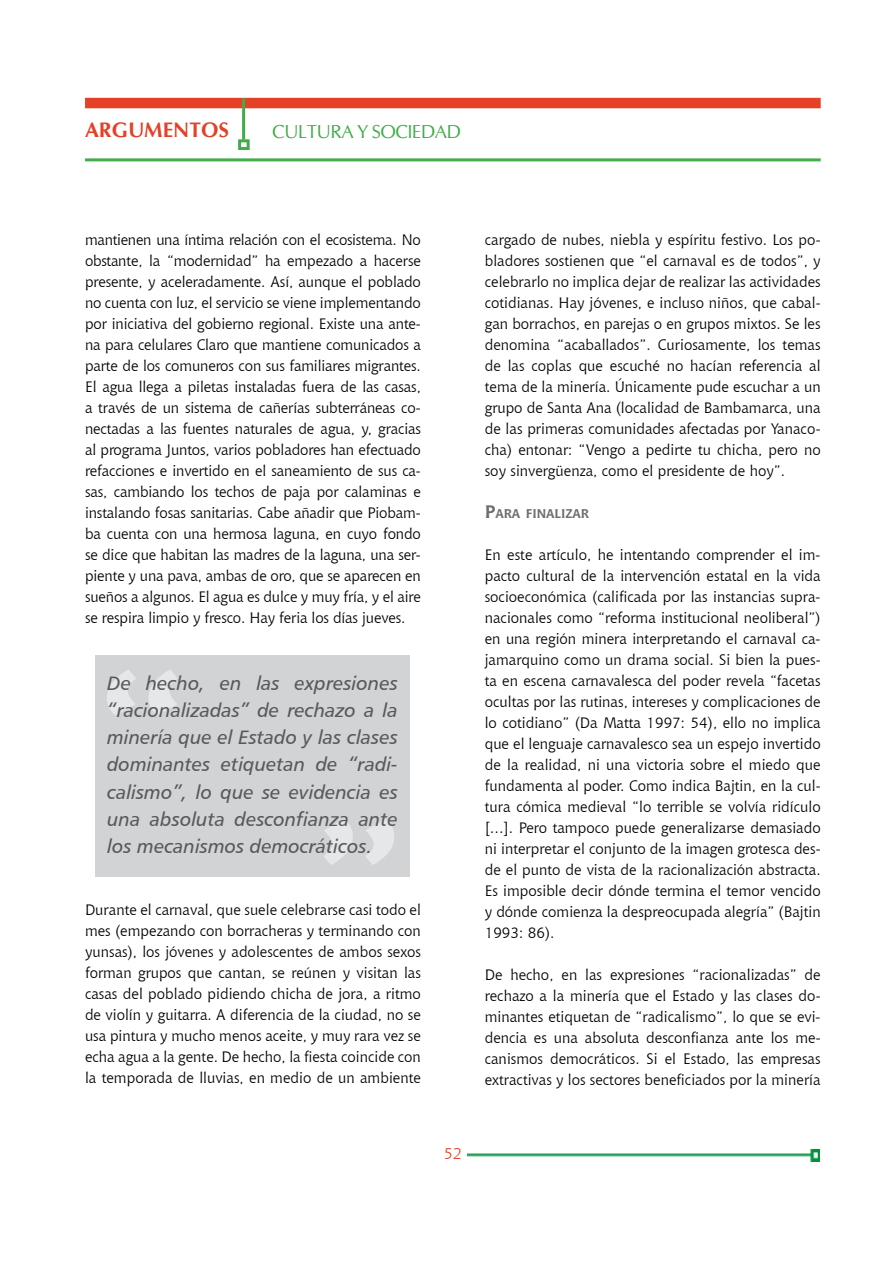
<style>
.page{position:relative;width:893px;height:1263px;background:#fff}
.page>*{position:absolute;margin:0;border:0;box-sizing:border-box;transform-origin:0 0}
.t1{font:229.95px "Chianti BT";color:#e6e7e8}
.t2{font:700 21px "CG Omega";color:#e44126}
.t3{font:19.5px/27px "Humanist 777 BT Italic B";color:#58595b;text-align:justify}
.t4{font:18.75px "CG Omega";letter-spacing:-.03em;color:#41ad49}
.t5{font:15.75px "Chianti BT";color:#e44126}
.t6{font:15px/21px "Chianti BT";color:#000;text-align:justify}
.t7{font:700 12.6px "Chianti BT";color:#6d6e71}
.s1{font-size:18px}
</style>
<div class="page">
<img style="left:467px;top:1150px;width:353px;height:12px">
<div style="left:85px;top:98px;width:736px;height:10px;background:#e44126"></div>
<hr style="left:242px;top:98px;width:3px;height:42px;background:#41ad49">
<div style="left:238px;top:139px;width:12px;height:11px;border:3px solid #41ad49"></div>
<hr style="left:85px;top:158px;width:736px;height:3px;background:#41ad49">
<div style="left:95px;top:655px;width:315px;height:221px;background:#d1d3d4"></div>
<svg style="left:107px;top:670px;width:71px;height:45px"></svg>
<svg style="left:324px;top:819px;width:70px;height:46px"></svg>
<h2 class="t2" style="left:85px;top:117px;width:146px">ARGUMENTOS</h2>
<p class="t4" style="left:272px;top:121px;width:188px">CULTURA Y SOCIEDAD</p>
<p class="t6" style="left:85px;top:229px;width:337px">mantienen una íntima relación con el ecosistema. No obstante, la “modernidad” ha empezado a hacerse presente, y aceleradamente. Así, aunque el poblado no cuenta con luz, el servicio se viene implementando por iniciativa del gobierno regional. Existe una ante&shy;na para celulares Claro que mantiene comunicados a parte de los comuneros con sus familiares migrantes.<br>El agua llega a piletas instaladas fuera de las casas, a través de un sistema de cañerías subterráneas co&shy;nectadas a las fuentes naturales de agua, y, gracias al programa Juntos, varios pobladores han efectuado refacciones e invertido en el saneamiento de sus ca&shy;sas, cambiando los techos de paja por calaminas e instalando fosas sanitarias. Cabe añadir que Piobam&shy;ba cuenta con una hermosa laguna, en cuyo fondo se dice que habitan las madres de la laguna, una ser&shy;piente y una pava, ambas de oro, que se aparecen en sueños a algunos. El agua es dulce y muy fría, y el aire se respira limpio y fresco. Hay feria los días jueves.</p>
<p class="t6" style="left:485px;top:229px;width:337px">cargado de nubes, niebla y espíritu festivo. Los po&shy;bladores sostienen que “el carnaval es de todos”, y celebrarlo no implica dejar de realizar las actividades cotidianas. Hay jóvenes, e incluso niños, que cabal&shy;gan borrachos, en parejas o en grupos mixtos. Se les denomina “acaballados”. Curiosamente, los temas de las coplas que escuché no hacían referencia al tema de la minería. Únicamente pude escuchar a un grupo de Santa Ana (localidad de Bambamarca, una de las primeras comunidades afectadas por Yanaco&shy;cha) entonar: “Vengo a pedirte tu chicha, pero no soy sinvergüenza, como el presidente de hoy”.</p>
<p class="t7" style="left:485px;top:505px;width:106px"><span class="s1">P</span>ARA FINALIZAR</p>
<p class="t6" style="left:485px;top:544px;width:337px">En este artículo, he intentando comprender el im&shy;pacto cultural de la intervención estatal en la vida socioeconómica (calificada por las instancias supra&shy;nacionales como “reforma institucional neoliberal”) en una región minera interpretando el carnaval ca&shy;jamarquino como un drama social. Si bien la pues&shy;ta en escena carnavalesca del poder revela “facetas ocultas por las rutinas, intereses y complicaciones de lo cotidiano” (Da Matta 1997: 54), ello no implica que el lenguaje carnavalesco sea un espejo invertido de la realidad, ni una victoria sobre el miedo que fundamenta al poder. Como indica Bajtin, en la cul&shy;tura cómica medieval “lo terrible se volvía ridículo […]. Pero tampoco puede generalizarse demasiado ni interpretar el conjunto de la imagen grotesca des&shy;de el punto de vista de la racionalización abstracta.<br>Es imposible decir dónde termina el temor vencido y dónde comienza la despreocupada alegría” (Bajtin 1993: 86).</p>
<p class="t6" style="left:485px;top:964px;width:337px">De hecho, en las expresiones “racionalizadas” de rechazo a la minería que el Estado y las clases do&shy;minantes etiquetan de “radicalismo”, lo que se evi&shy;dencia es una absoluta desconfianza ante los me&shy;canismos democráticos. Si el Estado, las empresas extractivas y los sectores beneficiados por la minería</p>
<h1 class="t1" style="left:86px;top:600px;width:111px">“</h1>
<h3 class="t3" style="left:107px;top:670px;width:292px">De hecho, en las expresiones “racionalizadas” de rechazo a la minería que el Estado y las clases dominantes etiquetan de “radi&shy;calismo”, lo que se evidencia es una absoluta desconfianza ante los mecanismos democráticos.</h3>
<h1 class="t1" style="left:305px;top:750px;width:111px">”</h1>
<p class="t6" style="left:85px;top:899px;width:337px">Durante el carnaval, que suele celebrarse casi todo el mes (empezando con borracheras y terminando con yunsas), los jóvenes y adolescentes de ambos sexos forman grupos que cantan, se reúnen y visitan las casas del poblado pidiendo chicha de jora, a ritmo de violín y guitarra. A diferencia de la ciudad, no se usa pintura y mucho menos aceite, y muy rara vez se echa agua a la gente. De hecho, la fiesta coincide con la temporada de lluvias, en medio de un ambiente</p>
<p class="t5" style="left:444px;top:1142px;width:20px">52</p>
</div>
